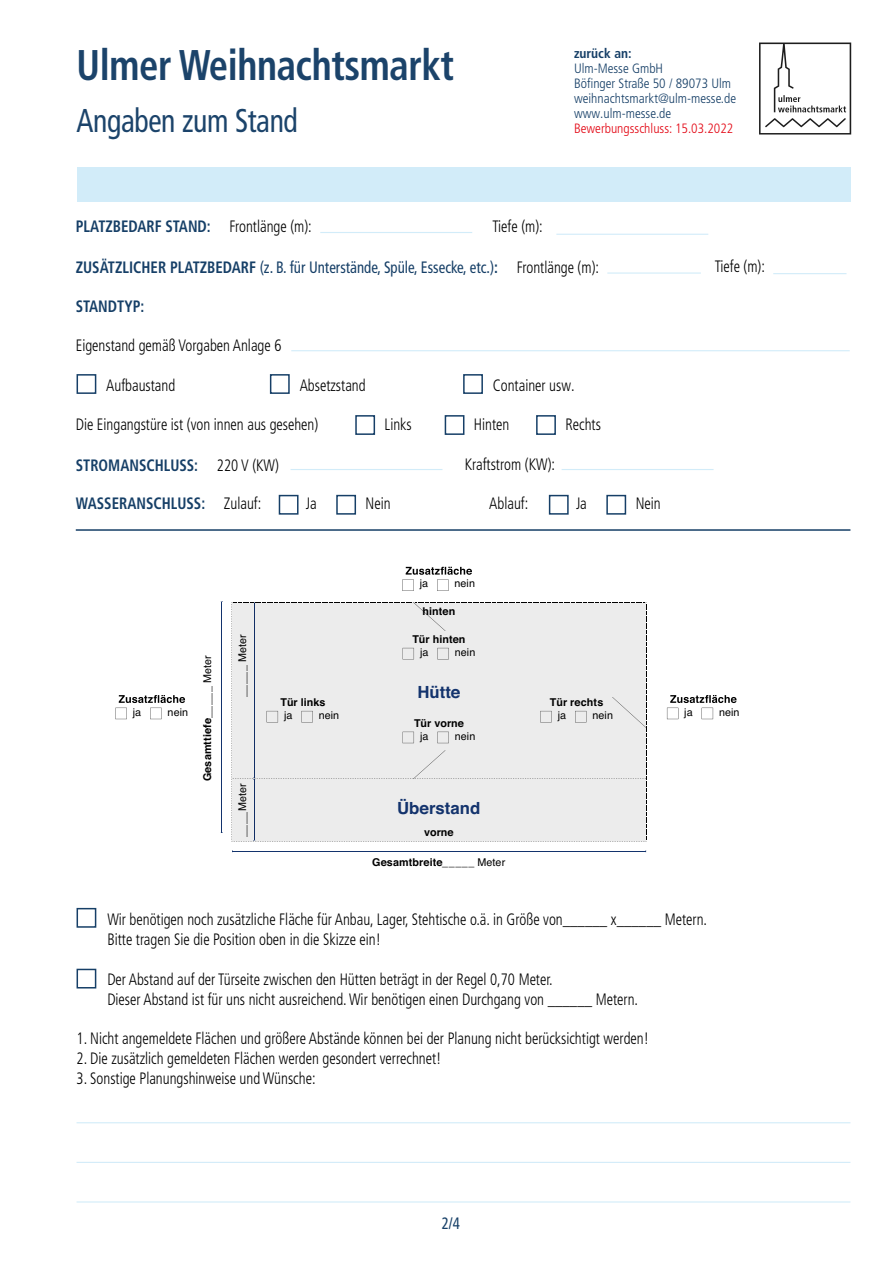
<style>
.page{position:relative;width:893px;height:1263px;background:#fff}
.page>*{position:absolute;margin:0;border:0;box-sizing:border-box;transform-origin:0 0}
.t1{font:700 condensed 42.9px "Frutiger LT Pro";letter-spacing:-.01em;color:#163f67;scale:.9 1}
.t2{font:condensed 33px "Frutiger LT Pro";letter-spacing:-.01em;color:#163f67;scale:.9 1}
.t3{font:700 16.8px "Helvetica";color:#13336d}
.t4{font:300 condensed 16.5px/19.8px "Frutiger LT Pro";color:#000;scale:.9 1}
.t5{font:700 condensed 16.5px "Frutiger LT Pro";color:#163f67;scale:.9 1}
.t6{font:condensed 16.5px "Frutiger LT Pro";color:#163f67;scale:.9 1}
.t7{font:300 condensed 13.5px/15px "Frutiger LT Pro";color:#163f67}
.t8{font:300 condensed 13.5px "Frutiger LT Pro";color:#e30613}
.t9{font:700 condensed 13.5px "Frutiger LT Pro";color:#163f67}
.t10{font:700 10.8px "Helvetica";letter-spacing:.005em;color:#000}
.t11{font:10.8px "Helvetica";letter-spacing:.005em;color:#000}
.s1{font-weight:300;color:#000}
.s2{font-weight:700}
.s3{font-weight:400}
</style>
<div class="page">
<svg style="left:759px;top:43px;width:92px;height:92px"></svg>
<div style="left:77px;top:167px;width:773px;height:35px;background:#d2ecf9"></div>
<hr style="left:77px;top:1122px;width:773px;height:1px;background:#d2ecf9">
<hr style="left:77px;top:1162px;width:773px;height:1px;background:#d2ecf9">
<hr style="left:77px;top:1201px;width:773px;height:1px;background:#d2ecf9">
<div style="left:77px;top:908px;width:19px;height:20px;border:2px solid #163f67"></div>
<div style="left:77px;top:969px;width:19px;height:19px;border:2px solid #163f67"></div>
<svg style="left:402px;top:567px;width:70px;height:24px"></svg>
<hr style="left:232px;top:851px;width:414px;height:1px;background:#13336d">
<hr style="left:222px;top:602px;width:1px;height:230px;background:#13336d">
<svg style="left:115px;top:695px;width:70px;height:24px"></svg>
<svg style="left:667px;top:695px;width:69px;height:24px"></svg>
<div style="left:232px;top:602px;width:415px;height:240px;background:#ececec"></div>
<hr style="left:76px;top:529px;width:774px;height:2px;background:#163f67">
<hr style="left:320px;top:232px;width:152px;height:1px;background:#d2ecf9">
<hr style="left:607px;top:272px;width:94px;height:2px;background:#d2ecf9">
<hr style="left:291px;top:350px;width:559px;height:1px;background:#d2ecf9">
<hr style="left:556px;top:234px;width:152px;height:1px;background:#d2ecf9">
<hr style="left:773px;top:273px;width:73px;height:1px;background:#d2ecf9">
<div style="left:355px;top:415px;width:20px;height:20px;border:2px solid #163f67"></div>
<div style="left:77px;top:374px;width:19px;height:20px;border:2px solid #163f67"></div>
<div style="left:270px;top:374px;width:20px;height:20px;border:2px solid #163f67"></div>
<div style="left:463px;top:374px;width:20px;height:20px;border:2px solid #163f67"></div>
<div style="left:445px;top:415px;width:19px;height:20px;border:2px solid #163f67"></div>
<div style="left:536px;top:415px;width:20px;height:20px;border:2px solid #163f67"></div>
<hr style="left:291px;top:469px;width:151px;height:1px;background:#d2ecf9">
<hr style="left:562px;top:469px;width:151px;height:1px;background:#d2ecf9">
<div style="left:279px;top:495px;width:20px;height:20px;border:2px solid #163f67"></div>
<div style="left:549px;top:495px;width:20px;height:20px;border:2px solid #163f67"></div>
<div style="left:336px;top:495px;width:20px;height:20px;border:2px solid #163f67"></div>
<div style="left:606px;top:495px;width:20px;height:20px;border:2px solid #163f67"></div>
<h1 class="t1" style="left:77px;top:40px;width:421px">Ulmer Weihnachtsmarkt</h1>
<h2 class="t2" style="left:77px;top:102px;width:247px">Angaben zum Stand</h2>
<p class="t9" style="left:574px;top:45px;width:59px">zurück an:</p>
<p class="t7" style="left:574px;top:61px;width:164px">Ulm-Messe GmbH<br>Böfinger Straße 50 / 89073 Ulm weihnachtsmarkt@ulm-messe.de www.ulm-messe.de</p>
<p class="t8" style="left:574px;top:120px;width:161px">Bewerbungsschluss: 15.03.2022</p>
<p class="t4" style="left:492px;top:217px;width:57px">Tiefe (m):</p>
<p class="t5" style="left:76px;top:217px;width:264px">PLATZBEDARF STAND: <span class="s1">Frontlänge (m):</span></p>
<p class="t6" style="left:76px;top:257px;width:583px"><span class="s2">ZUSÄTZLICHER PLATZBEDARF</span> (z. B. für Unterstände, Spüle, Essecke, etc.)<span class="s2">:</span> <span class="s1">Frontlänge (m):</span></p>
<p class="t5" style="left:76px;top:296px;width:78px">STANDTYP:</p>
<p class="t4" style="left:76px;top:336px;width:230px">Eigenstand gemäß Vorgaben Anlage 6</p>
<p class="t4" style="left:106px;top:375px;width:78px">Aufbaustand</p>
<p class="t4" style="left:300px;top:375px;width:75px">Absetzstand</p>
<p class="t4" style="left:493px;top:375px;width:92px">Container usw.</p>
<p class="t4" style="left:474px;top:415px;width:41px">Hinten</p>
<p class="t4" style="left:565px;top:415px;width:41px">Rechts</p>
<p class="t5" style="left:76px;top:455px;width:227px">STROMANSCHLUSS: <span class="s1">220 V (KW)</span></p>
<p class="t5" style="left:76px;top:493px;width:208px">WASSERANSCHLUSS: <span class="s1">Zulauf:</span></p>
<p class="t4" style="left:76px;top:415px;width:271px">Die Eingangstüre ist (von innen aus gesehen)</p>
<p class="t4" style="left:385px;top:415px;width:32px">Links</p>
<p class="t4" style="left:465px;top:454px;width:102px">Kraftstrom (KW):</p>
<p class="t4" style="left:306px;top:494px;width:14px">Ja</p>
<p class="t4" style="left:366px;top:494px;width:29px">Nein</p>
<p class="t4" style="left:489px;top:494px;width:45px">Ablauf:</p>
<p class="t4" style="left:576px;top:494px;width:14px">Ja</p>
<p class="t4" style="left:636px;top:494px;width:29px">Nein</p>
<p class="t11" style="left:420px;top:575px;width:10px">ja</p>
<p class="t11" style="left:455px;top:575px;width:22px">nein</p>
<p class="t10" style="left:422px;top:602px;width:34px">hinten</p>
<p class="t4" style="left:715px;top:256px;width:57px">Tiefe (m):</p>
<p class="t11" style="left:234px;top:697px;width:64px;rotate:-90deg">_____ Meter</p>
<p class="t10" style="left:412px;top:630px;width:55px">Tür hinten</p>
<p class="t11" style="left:420px;top:644px;width:10px">ja</p>
<p class="t11" style="left:455px;top:644px;width:22px">nein</p>
<p class="t10" style="left:199px;top:781px;width:127px;rotate:-90deg">Gesamttiefe<span class="s3">_____ Meter</span></p>
<p class="t3" style="left:417px;top:678px;width:44px">Hütte</p>
<p class="t10" style="left:280px;top:693px;width:46px">Tür links</p>
<p class="t11" style="left:284px;top:707px;width:10px">ja</p>
<p class="t11" style="left:319px;top:707px;width:22px">nein</p>
<p class="t10" style="left:550px;top:693px;width:55px">Tür rechts</p>
<p class="t11" style="left:558px;top:707px;width:10px">ja</p>
<p class="t11" style="left:592px;top:707px;width:22px">nein</p>
<p class="t11" style="left:133px;top:704px;width:10px">ja</p>
<p class="t11" style="left:168px;top:704px;width:22px">nein</p>
<p class="t11" style="left:684px;top:704px;width:10px">ja</p>
<p class="t11" style="left:719px;top:704px;width:22px">nein</p>
<p class="t10" style="left:414px;top:714px;width:51px">Tür vorne</p>
<p class="t11" style="left:420px;top:728px;width:10px">ja</p>
<p class="t11" style="left:455px;top:728px;width:22px">nein</p>
<p class="t11" style="left:234px;top:837px;width:55px;rotate:-90deg">____Meter</p>
<p class="t3" style="left:397px;top:795px;width:85px">Überstand</p>
<p class="t10" style="left:424px;top:824px;width:31px">vorne</p>
<p class="t10" style="left:372px;top:853px;width:135px">Gesamtbreite<span class="s3">_____ Meter</span></p>
<p class="t4" style="left:107px;top:910px;width:668px">Wir benötigen noch zusätzliche Fläche für Anbau, Lager, Stehtische o.ä. in Größe von______ x______ Metern.<br>Bitte tragen Sie die Position oben in die Skizze ein!</p>
<p class="t4" style="left:107px;top:969px;width:591px">Der Abstand auf der Türseite zwischen den Hütten beträgt in der Regel 0,70 Meter.<br>Dieser Abstand ist für uns nicht ausreichend. Wir benötigen einen Durchgang von ______ Metern.</p>
<p class="t4" style="left:77px;top:1029px;width:637px">1. Nicht angemeldete Flächen und größere Abstände können bei der Planung nicht berücksichtigt werden!</p>
<p class="t4" style="left:77px;top:1048px;width:407px">2. Die zusätzlich gemeldeten Flächen werden gesondert verrechnet!</p>
<p class="t4" style="left:77px;top:1068px;width:267px">3. Sonstige Planungshinweise und Wünsche:</p>
<p class="t6" style="left:442px;top:1214px;width:22px">2/4</p>
</div>
